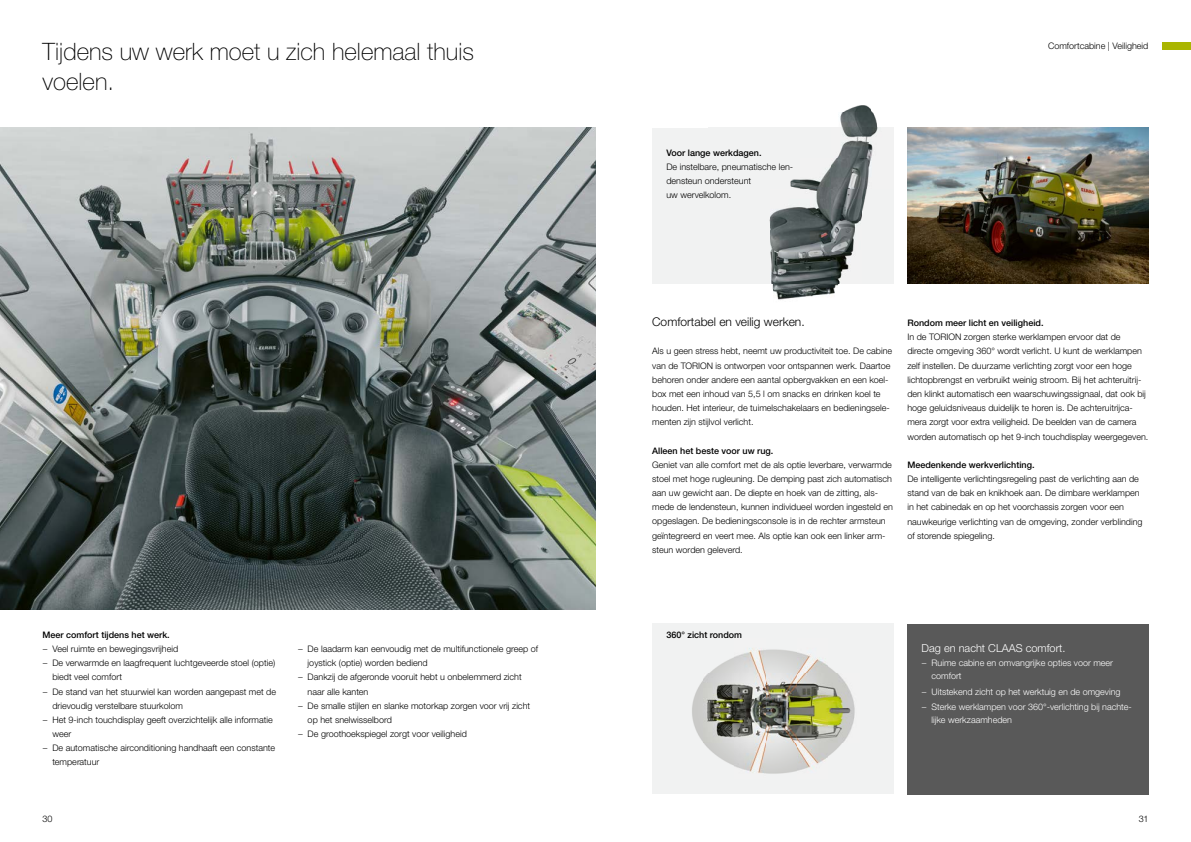
<style>
.page{position:relative;width:1191px;height:842px;background:#fff}
.page>*{position:absolute;margin:0;border:0;box-sizing:border-box;transform-origin:0 0}
.t1{font:100 24px/30px "CLAAS Helvetica Neue";color:#000}
.t2{font:300 12px "CLAAS Helvetica Neue";color:#000}
.t3{font:300 11px "CLAAS Helvetica Neue";color:#fff}
.t4{font:300 9px/14.2px "CLAAS Helvetica Neue";color:#000}
.t5{font:300 9px/12.4px "CLAAS Helvetica Neue";color:#fff}
.t6{font:500 9px "CLAAS Helvetica Neue";color:#000}
</style>
<div class="page">
<div style="left:1162px;top:43px;width:29px;height:7px;background:#aab500"></div>
<img style="left:0;top:128px;width:595px;height:481px">
<img style="left:907px;top:128px;width:241px;height:155px">
<div style="left:652px;top:624px;width:241px;height:170px;background:#f1f2f2"></div>
<img style="left:692px;top:648px;width:163px;height:126px">
<div style="left:652px;top:128px;width:241px;height:155px;background:#f1f2f2"></div>
<img style="left:844px;top:105px;width:29px;height:7px">
<img style="left:708px;top:112px;width:163px;height:16px">
<img style="left:871px;top:112px;width:65px;height:34px">
<img style="left:893px;top:146px;width:1px;height:133px">
<img style="left:708px;top:283px;width:163px;height:17px">
<img style="left:871px;top:279px;width:65px;height:5px">
<img style="left:769px;top:128px;width:124px;height:155px">
<div style="left:907px;top:624px;width:241px;height:170px;background:#595959"></div>
<h1 class="t1" style="left:43px;top:37px;width:433px">Tijdens uw werk moet u zich helemaal thuis voelen.</h1>
<p class="t6" style="left:43px;top:629px;width:129px">Meer comfort tijdens het werk.</p>
<p class="t4" style="left:43px;top:642px;width:137px">− Veel ruimte en bewegingsvrijheid</p>
<p class="t4" style="left:43px;top:656px;width:234px">− De verwarmde en laagfrequent luchtgeveerde stoel (optie)</p>
<p class="t4" style="left:52px;top:670px;width:71px">biedt veel comfort</p>
<p class="t4" style="left:43px;top:684px;width:235px">− De stand van het stuurwiel kan worden aangepast met de</p>
<p class="t4" style="left:52px;top:699px;width:132px">drievoudig verstelbare stuurkolom</p>
<p class="t4" style="left:43px;top:713px;width:232px">− Het 9-inch touchdisplay geeft overzichtelijk alle informatie</p>
<p class="t4" style="left:52px;top:727px;width:20px">weer</p>
<p class="t4" style="left:43px;top:741px;width:234px">− De automatische airconditioning handhaaft een constante</p>
<p class="t4" style="left:52px;top:755px;width:48px">temperatuur</p>
<p class="t4" style="left:298px;top:642px;width:242px">− De laadarm kan eenvoudig met de multifunctionele greep of</p>
<p class="t4" style="left:308px;top:656px;width:122px">joystick (optie) worden bediend</p>
<p class="t4" style="left:298px;top:670px;width:225px">− Dankzij de afgeronde vooruit hebt u onbelemmerd zicht</p>
<p class="t4" style="left:308px;top:684px;width:62px">naar alle kanten</p>
<p class="t4" style="left:298px;top:699px;width:234px">− De smalle stijlen en slanke motorkap zorgen voor vrij zicht</p>
<p class="t4" style="left:308px;top:713px;width:86px">op het snelwisselbord</p>
<p class="t4" style="left:298px;top:727px;width:171px">− De groothoekspiegel zorgt voor veiligheid</p>
<p class="t6" style="left:666px;top:147px;width:97px">Voor lange werkdagen.</p>
<p class="t4" style="left:666px;top:160px;width:128px">De instelbare, pneumatische len&shy;densteun ondersteunt<br>uw wervelkolom.</p>
<p class="t4" style="left:1048px;top:39px;width:102px">Comfortcabine | Veiligheid</p>
<h2 class="t2" style="left:652px;top:314px;width:154px">Comfortabel en veilig werken.</h2>
<p class="t4" style="left:652px;top:344px;width:241px">Als u geen stress hebt, neemt uw productiviteit toe. De cabine van de TORION is ontworpen voor ontspannen werk. Daartoe behoren onder andere een aantal opbergvakken en een koel&shy;box met een inhoud van 5,5 l om snacks en drinken koel te houden. Het interieur, de tuimelschakelaars en bedieningsele&shy;menten zijn stijlvol verlicht.</p>
<p class="t6" style="left:652px;top:445px;width:123px">Alleen het beste voor uw rug.</p>
<p class="t4" style="left:652px;top:458px;width:242px">Geniet van alle comfort met de als optie leverbare, verwarmde stoel met hoge rugleuning. De demping past zich automatisch aan uw gewicht aan. De diepte en hoek van de zitting, als&shy;mede de lendensteun, kunnen individueel worden ingesteld en opgeslagen. De bedieningsconsole is in de rechter armsteun geïntegreerd en veert mee. Als optie kan ook een linker arm&shy;steun worden geleverd.</p>
<p class="t6" style="left:907px;top:317px;width:138px">Rondom meer licht en veiligheid.</p>
<p class="t4" style="left:907px;top:330px;width:242px">In de TORION zorgen sterke werklampen ervoor dat de directe omgeving 360° wordt verlicht. U kunt de werklampen zelf instellen. De duurzame verlichting zorgt voor een hoge lichtopbrengst en verbruikt weinig stroom. Bij het achteruitrij&shy;den klinkt automatisch een waarschuwingssignaal, dat ook bij hoge geluidsniveaus duidelijk te horen is. De achteruitrijca&shy;mera zorgt voor extra veiligheid. De beelden van de camera worden automatisch op het 9-inch touchdisplay weergegeven.</p>
<p class="t6" style="left:907px;top:459px;width:129px">Meedenkende werkverlichting.</p>
<p class="t4" style="left:907px;top:472px;width:237px">De intelligente verlichtingsregeling past de verlichting aan de stand van de bak en knikhoek aan. De dimbare werklampen in het cabinedak en op het voorchassis zorgen voor een nauwkeurige verlichting van de omgeving, zonder verblinding of storende spiegeling.</p>
<p class="t6" style="left:666px;top:629px;width:77px">360° zicht rondom</p>
<p class="t3" style="left:921px;top:641px;width:145px">Dag en nacht CLAAS comfort.</p>
<p class="t5" style="left:931px;top:657px;width:183px;text-indent:-10px">− Ruime cabine en omvangrijke opties voor meer comfort</p>
<p class="t5" style="left:921px;top:684px;width:212px;line-height:15.8px">− Uitstekend zicht op het werktuig en de omgeving<br>− Sterke werklampen voor 360°-verlichting bij nachte-</p>
<p class="t5" style="left:931px;top:714px;width:82px">lijke werkzaamheden</p>
<p class="t4" style="left:43px;top:812px;width:12px">30</p>
<p class="t4" style="left:1138px;top:812px;width:11px">31</p>
</div>
